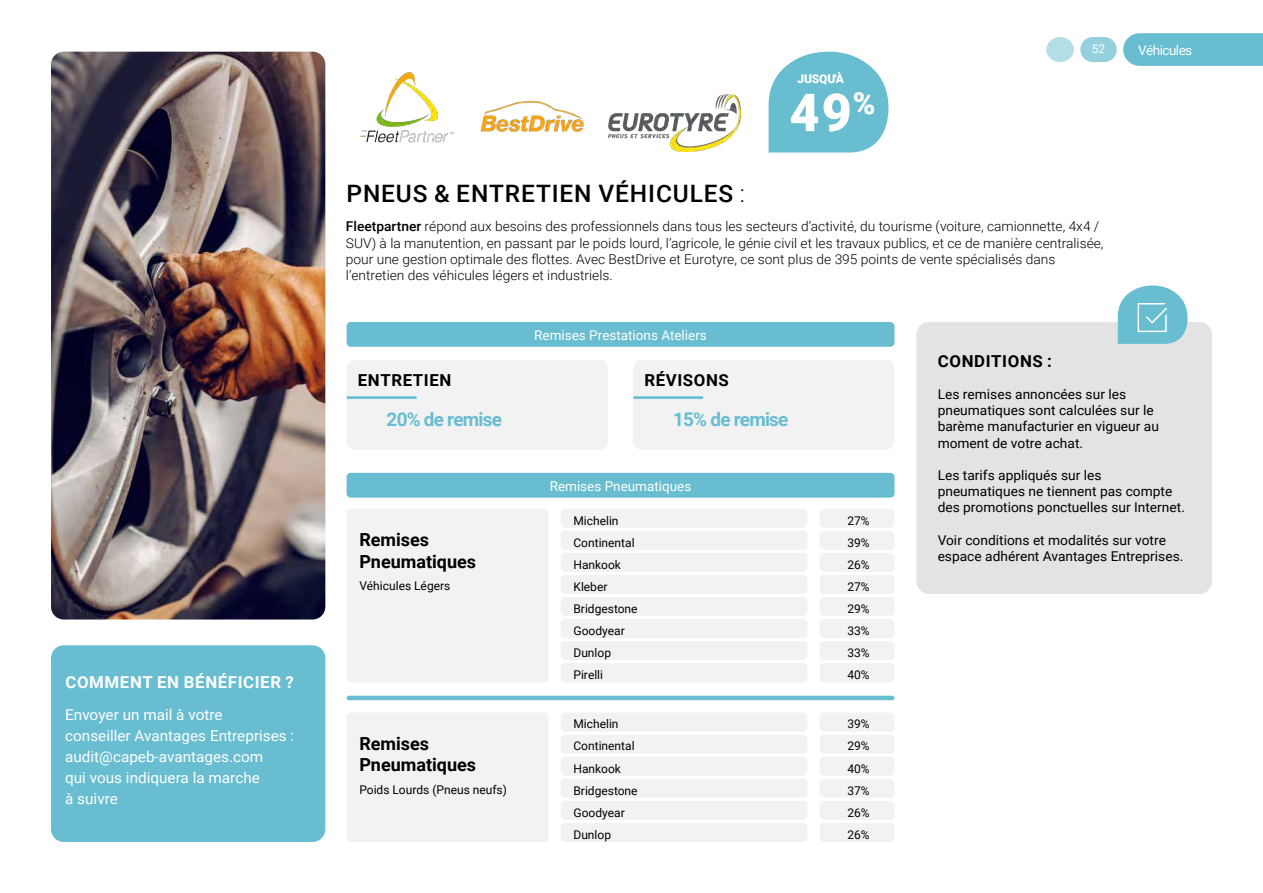
<style>
.page{position:relative;width:1263px;height:893px;background:#fff}
.page>*{position:absolute;margin:0;border:0;box-sizing:border-box;transform-origin:0 0}
.t1{font:900 52.5px "Roboto";color:#fff}
.t2{font:500 24px "Roboto";letter-spacing:.035em;color:#000}
.t3{font:700 18.9px "Roboto";letter-spacing:-.04em;color:#68bdd1}
.t4{font:700 18px/21.6px "Roboto";color:#000}
.t5{font:700 16.5px "Roboto";letter-spacing:.035em;color:#000}
.t6{font:700 16.5px "Roboto";letter-spacing:.035em;color:#fff}
.t7{font:15px/21px "Roboto";color:#fff}
.t8{font:300 13.5px/16.2px "Roboto";color:#000}
.t9{font:13.5px/16.2px "Roboto";color:#000}
.t10{font:13.5px "Roboto";color:#fff}
.t11{font:13.5px "Roboto";letter-spacing:-.04em;color:#fff}
.t12{font:12px "Roboto";color:#000}
.t13{font:900 12px "Roboto";letter-spacing:-.015em;color:#fff}
.t14{font:12px "Roboto";color:#fff}
.s1{font-weight:300}
.s2{font-weight:500}
</style>
<div class="page">
<svg style="left:1123px;top:33px;width:140px;height:33px;background:#6dbfd2"></svg>
<div style="left:1046px;top:37px;width:28px;height:25px;background:#b3dee8;border-radius:50%"></div>
<div style="left:1080px;top:37px;width:37px;height:25px;background:#95d0de;border-radius:13px"></div>
<div style="left:916px;top:322px;width:296px;height:272px;background:#e3e3e3;border-radius:13px"></div>
<svg style="left:1118px;top:285px;width:69px;height:59px;background:#83c8d8"></svg>
<img style="left:51px;top:52px;width:274px;height:567px">
<div style="left:51px;top:645px;width:274px;height:197px;background:#68bdd1;border-radius:13px"></div>
<div style="left:561px;top:509px;width:246px;height:19px;background:#f2f2f2;border-radius:4px"></div>
<div style="left:561px;top:712px;width:246px;height:20px;background:#f2f2f2;border-radius:4px"></div>
<div style="left:561px;top:531px;width:246px;height:19px;background:#f2f2f2;border-radius:4px"></div>
<div style="left:561px;top:735px;width:246px;height:19px;background:#f2f2f2;border-radius:4px"></div>
<div style="left:561px;top:597px;width:246px;height:19px;background:#f2f2f2;border-radius:4px"></div>
<div style="left:561px;top:801px;width:246px;height:19px;background:#f2f2f2;border-radius:4px"></div>
<div style="left:561px;top:663px;width:246px;height:19px;background:#f2f2f2;border-radius:4px"></div>
<div style="left:561px;top:575px;width:246px;height:19px;background:#f2f2f2;border-radius:4px"></div>
<div style="left:561px;top:779px;width:246px;height:19px;background:#f2f2f2;border-radius:4px"></div>
<div style="left:561px;top:641px;width:246px;height:19px;background:#f2f2f2;border-radius:4px"></div>
<div style="left:561px;top:553px;width:246px;height:19px;background:#f2f2f2;border-radius:4px"></div>
<div style="left:561px;top:757px;width:246px;height:19px;background:#f2f2f2;border-radius:4px"></div>
<div style="left:561px;top:619px;width:246px;height:19px;background:#f2f2f2;border-radius:4px"></div>
<div style="left:561px;top:823px;width:246px;height:19px;background:#f2f2f2;border-radius:4px"></div>
<div style="left:820px;top:509px;width:74px;height:19px;background:#f2f2f2;border-radius:4px"></div>
<div style="left:820px;top:712px;width:74px;height:20px;background:#f2f2f2;border-radius:4px"></div>
<div style="left:820px;top:531px;width:74px;height:19px;background:#f2f2f2;border-radius:4px"></div>
<div style="left:820px;top:735px;width:74px;height:19px;background:#f2f2f2;border-radius:4px"></div>
<div style="left:820px;top:597px;width:74px;height:19px;background:#f2f2f2;border-radius:4px"></div>
<div style="left:820px;top:801px;width:74px;height:19px;background:#f2f2f2;border-radius:4px"></div>
<div style="left:820px;top:663px;width:74px;height:19px;background:#f2f2f2;border-radius:4px"></div>
<div style="left:820px;top:575px;width:74px;height:19px;background:#f2f2f2;border-radius:4px"></div>
<div style="left:820px;top:779px;width:74px;height:19px;background:#f2f2f2;border-radius:4px"></div>
<div style="left:820px;top:641px;width:74px;height:19px;background:#f2f2f2;border-radius:4px"></div>
<div style="left:820px;top:553px;width:74px;height:19px;background:#f2f2f2;border-radius:4px"></div>
<div style="left:820px;top:757px;width:74px;height:19px;background:#f2f2f2;border-radius:4px"></div>
<div style="left:820px;top:619px;width:74px;height:19px;background:#f2f2f2;border-radius:4px"></div>
<div style="left:820px;top:823px;width:74px;height:19px;background:#f2f2f2;border-radius:4px"></div>
<div style="left:347px;top:509px;width:201px;height:173px;background:#f2f2f2;border-radius:4px"></div>
<hr style="left:347px;top:696px;width:547px;height:4px;background:#68bdd1;border-radius:2px">
<div style="left:347px;top:712px;width:201px;height:130px;background:#f2f2f2;border-radius:4px"></div>
<div style="left:347px;top:322px;width:547px;height:25px;background:#68bdd1;border-radius:4px"></div>
<svg style="left:768px;top:52px;width:120px;height:101px;background:#7dc6d7"></svg>
<img style="left:480px;top:101px;width:104px;height:31px">
<img style="left:360px;top:72px;width:94px;height:71px">
<img style="left:608px;top:95px;width:133px;height:57px">
<div style="left:347px;top:360px;width:261px;height:90px;background:#f2f2f2;border-radius:9px"></div>
<div style="left:633px;top:360px;width:261px;height:90px;background:#f2f2f2;border-radius:9px"></div>
<hr style="left:347px;top:396px;width:70px;height:3px;background:#68bdd1">
<hr style="left:633px;top:396px;width:70px;height:3px;background:#68bdd1">
<div style="left:347px;top:473px;width:547px;height:25px;background:#68bdd1;border-radius:4px"></div>
<p class="t6" style="left:65px;top:671px;width:230px">COMMENT EN BÉNÉFICIER ?</p>
<p class="t7" style="left:65px;top:703px;width:231px">Envoyer un mail à votre<br>conseiller Avantages Entreprises : audit@capeb-avantages.com<br>qui vous indiquera la marche<br>à suivre</p>
<p class="t13" style="left:797px;top:71px;width:48px">JUSQU'À</p>
<h1 class="t1" style="left:789px;top:76px;width:88px">49<sup>%</sup></h1>
<p class="t14" style="left:1092px;top:41px;width:15px">52</p>
<p class="t11" style="left:1138px;top:41px;width:56px">Véhicules</p>
<h2 class="t2" style="left:346px;top:176px;width:400px">PNEUS &amp; ENTRETIEN VÉHICULES <span class="s1">:</span></h2>
<p class="t8" style="left:346px;top:218px;width:759px"><span class="s2">Fleetpartner</span> répond aux besoins des professionnels dans tous les secteurs d’activité, du tourisme (voiture, camionnette, 4x4 / SUV) à la manutention, en passant par le poids lourd, l’agricole, le génie civil et les travaux publics, et ce de manière centralisée, pour une gestion optimale des flottes. Avec BestDrive et Eurotyre, ce sont plus de 395 points de vente spécialisés dans l’entretien des véhicules légers et industriels.</p>
<p class="t10" style="left:534px;top:326px;width:174px">Remises Prestations Ateliers</p>
<p class="t5" style="left:358px;top:369px;width:95px">ENTRETIEN</p>
<p class="t5" style="left:644px;top:369px;width:86px">RÉVISONS</p>
<h3 class="t3" style="left:387px;top:406px;width:117px">20% de remise</h3>
<h3 class="t3" style="left:673px;top:406px;width:117px">15% de remise</h3>
<p class="t10" style="left:550px;top:477px;width:143px">Remises Pneumatiques</p>
<p class="t12" style="left:573px;top:512px;width:47px">Michelin</p>
<p class="t12" style="left:847px;top:512px;width:24px">27%</p>
<h3 class="t4" style="left:359px;top:528px;width:118px">Remises<br>Pneumatiques</h3>
<p class="t12" style="left:359px;top:577px;width:93px">Véhicules Légers</p>
<p class="t12" style="left:573px;top:534px;width:63px">Continental</p>
<p class="t12" style="left:573px;top:556px;width:49px">Hankook</p>
<p class="t12" style="left:573px;top:578px;width:35px">Kleber</p>
<p class="t12" style="left:847px;top:534px;width:24px">39%</p>
<p class="t12" style="left:847px;top:556px;width:24px">26%</p>
<p class="t12" style="left:847px;top:578px;width:24px">27%</p>
<p class="t5" style="left:938px;top:349px;width:116px">CONDITIONS :</p>
<p class="t9" style="left:938px;top:386px;width:223px">Les remises annoncées sur les pneumatiques sont calculées sur le barème manufacturier en vigueur au moment de votre achat.</p>
<p class="t9" style="left:938px;top:467px;width:249px">Les tarifs appliqués sur les pneumatiques ne tiennent pas compte des promotions ponctuelles sur Internet.</p>
<p class="t9" style="left:938px;top:531px;width:247px">Voir conditions et modalités sur votre espace adhérent Avantages Entreprises.</p>
<p class="t12" style="left:573px;top:600px;width:66px">Bridgestone</p>
<p class="t12" style="left:847px;top:600px;width:24px">29%</p>
<p class="t12" style="left:573px;top:622px;width:53px">Goodyear</p>
<p class="t12" style="left:847px;top:622px;width:24px">33%</p>
<p class="t12" style="left:573px;top:644px;width:39px">Dunlop</p>
<p class="t12" style="left:847px;top:644px;width:24px">33%</p>
<p class="t12" style="left:573px;top:666px;width:31px">Pirelli</p>
<p class="t12" style="left:847px;top:666px;width:24px">40%</p>
<p class="t12" style="left:573px;top:716px;width:47px">Michelin</p>
<p class="t12" style="left:847px;top:716px;width:24px">39%</p>
<h3 class="t4" style="left:359px;top:732px;width:118px">Remises<br>Pneumatiques</h3>
<p class="t12" style="left:359px;top:781px;width:149px">Poids Lourds (Pneus neufs)</p>
<p class="t12" style="left:573px;top:738px;width:63px">Continental</p>
<p class="t12" style="left:573px;top:760px;width:49px">Hankook</p>
<p class="t12" style="left:573px;top:782px;width:66px">Bridgestone</p>
<p class="t12" style="left:847px;top:738px;width:24px">29%</p>
<p class="t12" style="left:847px;top:760px;width:24px">40%</p>
<p class="t12" style="left:847px;top:782px;width:24px">37%</p>
<p class="t12" style="left:573px;top:804px;width:53px">Goodyear</p>
<p class="t12" style="left:847px;top:804px;width:24px">26%</p>
<p class="t12" style="left:573px;top:826px;width:39px">Dunlop</p>
<p class="t12" style="left:847px;top:826px;width:24px">26%</p>
</div>
